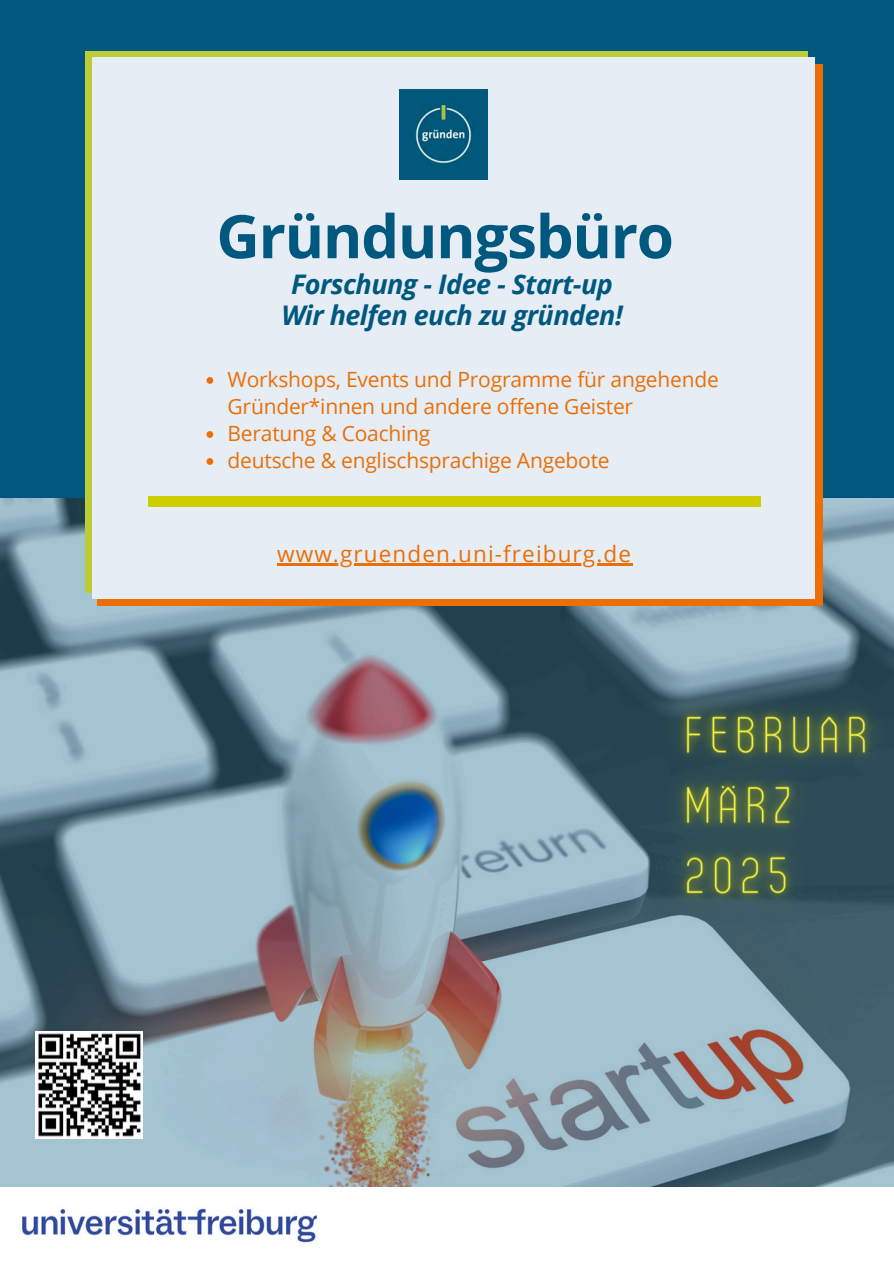
<style>
.page{position:relative;width:894px;height:1264px;background:#fff}
.page>*{position:absolute;margin:0;border:0;box-sizing:border-box;transform-origin:0 0}
.t1{font:700 60px "Open Sans";letter-spacing:-.02em;color:#00587e}
.t2{font:italic 700 27px/30.3px "Open Sans";letter-spacing:-.02em;color:#00587e;text-align:center}
.t3{font:22.5px "Open Sans";letter-spacing:.05em;color:#eb6f05}
.t4{font:21px/27px "Open Sans";letter-spacing:-.01em;color:#eb6f05}
</style>
<div class="page">
<div style="left:0;top:0;width:893px;height:1263px;background:#00587e"></div>
<img style="left:0;top:498px;width:893px;height:689px">
<div style="left:97px;top:65px;width:724px;height:541px;background:#eb6f05"></div>
<div style="left:86px;top:51px;width:721px;height:541px;background:#bccc36"></div>
<div style="left:92px;top:58px;width:722px;height:541px;background:#e6edf5"></div>
<div style="left:0;top:1187px;width:893px;height:76px;background:#fff"></div>
<img style="left:22px;top:1208px;width:295px;height:35px">
<img style="left:36px;top:1031px;width:107px;height:107px">
<div style="left:148px;top:497px;width:612px;height:9px;background:#cdce00"></div>
<img style="left:399px;top:89px;width:88px;height:90px">
<svg style="left:206px;top:377px;width:7px;height:7px"></svg>
<svg style="left:206px;top:431px;width:7px;height:7px"></svg>
<svg style="left:206px;top:458px;width:7px;height:7px"></svg>
<hr style="left:277px;top:563px;width:355px;height:2px;background:#eb6f05">
<img style="left:634px;top:663px;width:259px;height:291px">
<p class="t1" style="left:216px;top:194px;width:459px">Gründungsbüro</p>
<p class="t2" style="left:281px;top:268px;width:343px">Forschung - Idee - Start-up<br>Wir helfen euch zu gründen!</p>
<p class="t4" style="left:227px;top:365px;width:492px">Workshops, Events und Programme für angehende<br>Gründer*innen und andere offene Geister</p>
<h2 class="t4" style="left:227px;top:419px;width:204px">Beratung &amp; Coaching</h2>
<p class="t4" style="left:227px;top:446px;width:383px">deutsche &amp; englischsprachige Angebote</p>
<p class="t3" style="left:277px;top:538px;width:355px">www.gruenden.uni-freiburg.de</p>
</div>
